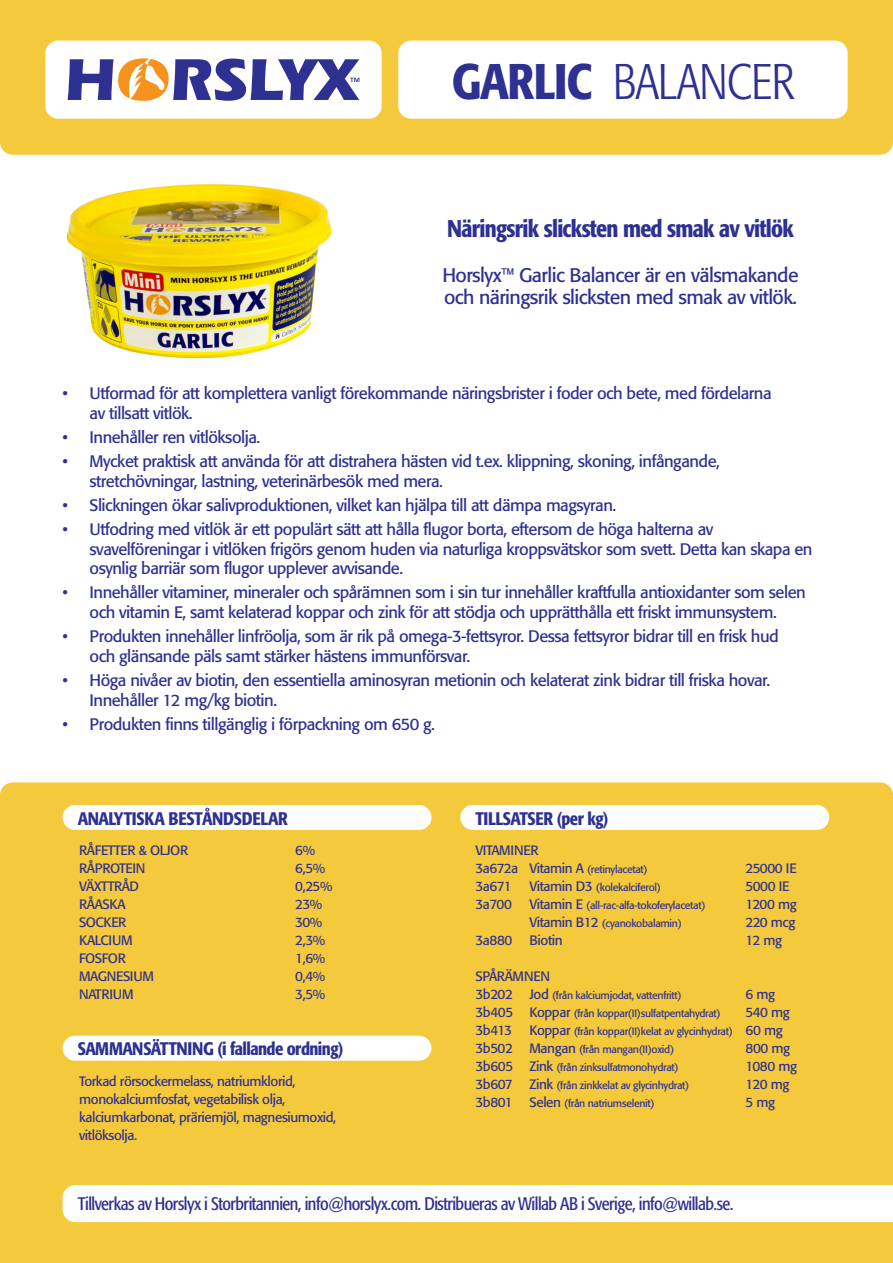
<style>
.page{position:relative;width:893px;height:1263px;background:#fff}
.page>*{position:absolute;margin:0;border:0;box-sizing:border-box;transform-origin:0 0}
.t1{font:300 condensed 49.5px "Formata";letter-spacing:-.02em;color:#2e3092}
.t2{font:500 condensed 24px "Formata";letter-spacing:-.03em;color:#2e3092}
.t3{font:19.5px/22.5px "Formata";letter-spacing:-.03em;color:#2e3092}
.t4{font:condensed 18px "Formata";letter-spacing:-.03em;color:#2e3092}
.t5{font:500 condensed 18px "Formata";letter-spacing:-.03em;color:#2e3092}
.t6{font:16.5px/19.8px "Formata";letter-spacing:-.03em;color:#2e3092}
.t7{font:13.5px/18px "Formata";letter-spacing:-.03em;color:#2e3092}
.t8{font:10.5px "Formata";letter-spacing:-.03em;color:#2e3092}
.s1{font-weight:500}
.s2{font-size:13.5px}
</style>
<div class="page">
<img style="left:67px;top:184px;width:265px;height:175px">
<div style="left:0;top:782px;width:893px;height:481px;background:#f4c93b"></div>
<div style="left:0;top:0;width:893px;height:155px;background:#f4c93b"></div>
<div style="left:45px;top:41px;width:337px;height:78px;background:#fff;border-radius:13px"></div>
<svg style="left:68px;top:58px;width:291px;height:43px"></svg>
<div style="left:398px;top:41px;width:450px;height:78px;background:#fff;border-radius:13px"></div>
<div style="left:63px;top:805px;width:368px;height:25px;background:#fff;border-radius:12px"></div>
<div style="left:460px;top:805px;width:369px;height:25px;background:#fff;border-radius:12px"></div>
<div style="left:63px;top:1036px;width:368px;height:25px;background:#fff;border-radius:12px"></div>
<svg style="left:63px;top:1185px;width:830px;height:37px"></svg>
<p class="t1" style="left:452px;top:53px;width:344px"><span class="s1">GARLIC</span> BALANCER</p>
<p class="t2" style="left:447px;top:214px;width:348px">Näringsrik slicksten med smak av vitlök</p>
<p class="t3" style="left:442px;top:264px;width:358px">Horslyx™ Garlic Balancer är en välsmakande och näringsrik slicksten med smak av vitlök.</p>
<p class="t6" style="left:90px;top:383px;width:683px;text-indent:-27px">• Utformad för att komplettera vanligt förekommande näringsbrister i foder och bete, med fördelarna av tillsatt vitlök.</p>
<p class="t6" style="left:63px;top:427px;width:199px">• Innehåller ren vitlöksolja.</p>
<p class="t6" style="left:90px;top:451px;width:632px;text-indent:-27px">• Mycket praktisk att använda för att distrahera hästen vid t.ex. klippning, skoning, infångande, stretchövningar, lastning, veterinärbesök med mera.</p>
<p class="t6" style="left:63px;top:495px;width:555px">• Slickningen ökar salivproduktionen, vilket kan hjälpa till att dämpa magsyran.</p>
<p class="t6" style="left:90px;top:519px;width:724px;text-indent:-27px">• Utfodring med vitlök är ett populärt sätt att hålla flugor borta, eftersom de höga halterna av svavelföreningar i vitlöken frigörs genom huden via naturliga kroppsvätskor som svett. Detta kan skapa en osynlig barriär som flugor upplever avvisande.</p>
<p class="t6" style="left:63px;top:583px;width:745px;text-align:center">• Innehåller vitaminer, mineraler och spårämnen som i sin tur innehåller kraftfulla antioxidanter som selen och vitamin E, samt kelaterad koppar och zink för att stödja och upprätthålla ett friskt immunsystem.</p>
<p class="t6" style="left:90px;top:626px;width:691px;text-indent:-27px">• Produkten innehåller linfröolja, som är rik på omega-3-fettsyror. Dessa fettsyror bidrar till en frisk hud och glänsande päls samt stärker hästens immunförsvar.</p>
<p class="t6" style="left:90px;top:670px;width:682px;text-indent:-27px">• Höga nivåer av biotin, den essentiella aminosyran metionin och kelaterat zink bidrar till friska hovar.<br>Innehåller 12 mg/kg biotin.</p>
<p class="t6" style="left:63px;top:714px;width:374px">• Produkten finns tillgänglig i förpackning om 650 g.</p>
<p class="t5" style="left:78px;top:807px;width:212px">ANALYTISKA BESTÅNDSDELAR</p>
<p class="t5" style="left:475px;top:807px;width:134px">TILLSATSER (per kg)</p>
<p class="t7" style="left:79px;top:841px;width:110px">RÅFETTER &amp; OLJOR</p>
<p class="t7" style="left:295px;top:841px;width:21px">6%</p>
<p class="t7" style="left:79px;top:859px;width:68px">RÅPROTEIN</p>
<p class="t7" style="left:295px;top:859px;width:31px">6,5%</p>
<p class="t7" style="left:79px;top:877px;width:61px">VÄXTTRÅD</p>
<p class="t7" style="left:295px;top:877px;width:39px">0,25%</p>
<p class="t7" style="left:79px;top:895px;width:48px">RÅASKA</p>
<p class="t7" style="left:295px;top:895px;width:29px">23%</p>
<p class="t7" style="left:79px;top:913px;width:49px">SOCKER</p>
<p class="t7" style="left:295px;top:913px;width:29px">30%</p>
<p class="t7" style="left:79px;top:931px;width:55px">KALCIUM</p>
<p class="t7" style="left:295px;top:931px;width:31px">2,3%</p>
<p class="t7" style="left:79px;top:949px;width:48px">FOSFOR</p>
<p class="t7" style="left:295px;top:949px;width:31px">1,6%</p>
<p class="t7" style="left:79px;top:967px;width:76px">MAGNESIUM</p>
<p class="t7" style="left:295px;top:967px;width:31px">0,4%</p>
<p class="t7" style="left:79px;top:985px;width:56px">NATRIUM</p>
<p class="t7" style="left:295px;top:985px;width:31px">3,5%</p>
<p class="t5" style="left:78px;top:1038px;width:267px">SAMMANSÄTTNING (i fallande ordning)</p>
<p class="t7" style="left:79px;top:1072px;width:259px">Torkad rörsockermelass, natriumklorid, monokalciumfosfat, vegetabilisk olja, kalciumkarbonat, präriemjöl, magnesiumoxid, vitlöksolja.</p>
<p class="t7" style="left:475px;top:841px;width:65px">VITAMINER</p>
<p class="t8" style="left:475px;top:863px;width:174px"><span class="s2">3a672a Vitamin A</span> (retinylacetat)</p>
<p class="t7" style="left:745px;top:859px;width:53px">25000 IE</p>
<p class="t7" style="left:475px;top:877px;width:38px">3a671</p>
<p class="t8" style="left:529px;top:881px;width:133px"><span class="s2">Vitamin D3</span> (kolekalciferol)</p>
<p class="t7" style="left:745px;top:877px;width:45px">5000 IE</p>
<p class="t7" style="left:475px;top:895px;width:38px">3a700</p>
<p class="t8" style="left:529px;top:899px;width:178px"><span class="s2">Vitamin E</span> (all-rac-alfa-tokoferylacetat)</p>
<p class="t7" style="left:745px;top:895px;width:53px">1200 mg</p>
<p class="t8" style="left:529px;top:917px;width:154px"><span class="s2">Vitamin B12</span> (cyanokobalamin)</p>
<p class="t7" style="left:745px;top:913px;width:51px">220 mcg</p>
<p class="t7" style="left:475px;top:931px;width:38px">3a880</p>
<p class="t7" style="left:529px;top:931px;width:35px">Biotin</p>
<p class="t7" style="left:745px;top:931px;width:38px">12 mg</p>
<p class="t7" style="left:475px;top:967px;width:76px">SPÅRÄMNEN</p>
<p class="t8" style="left:475px;top:989px;width:208px"><span class="s2">3b202 Jod</span> (från kalciumjodat, vattenfritt)</p>
<p class="t7" style="left:745px;top:985px;width:31px">6 mg</p>
<p class="t8" style="left:475px;top:1007px;width:247px"><span class="s2">3b405 Koppar</span> (från koppar(II)sulfatpentahydrat)</p>
<p class="t7" style="left:745px;top:1003px;width:46px">540 mg</p>
<p class="t7" style="left:475px;top:1021px;width:38px">3b413</p>
<p class="t8" style="left:529px;top:1025px;width:255px"><span class="s2">Koppar</span> (från koppar(II)kelat av glycinhydrat) <span class="s2">60 mg</span></p>
<p class="t8" style="left:475px;top:1043px;width:200px"><span class="s2">3b502 Mangan</span> (från mangan(II)oxid)</p>
<p class="t7" style="left:745px;top:1039px;width:46px">800 mg</p>
<p class="t8" style="left:475px;top:1061px;width:205px"><span class="s2">3b605 Zink</span> (från zinksulfatmonohydrat)</p>
<p class="t7" style="left:745px;top:1057px;width:53px">1080 mg</p>
<p class="t8" style="left:475px;top:1079px;width:215px"><span class="s2">3b607 Zink</span> (från zinkkelat av glycinhydrat)</p>
<p class="t7" style="left:745px;top:1075px;width:45px">120 mg</p>
<p class="t8" style="left:475px;top:1097px;width:181px"><span class="s2">3b801 Selen</span> (från natriumselenit)</p>
<p class="t7" style="left:745px;top:1093px;width:31px">5 mg</p>
<p class="t4" style="left:78px;top:1193px;width:657px">Tillverkas av Horslyx i Storbritannien, info@horslyx.com. Distribueras av Willab AB i Sverige, info@willab.se.</p>
</div>
